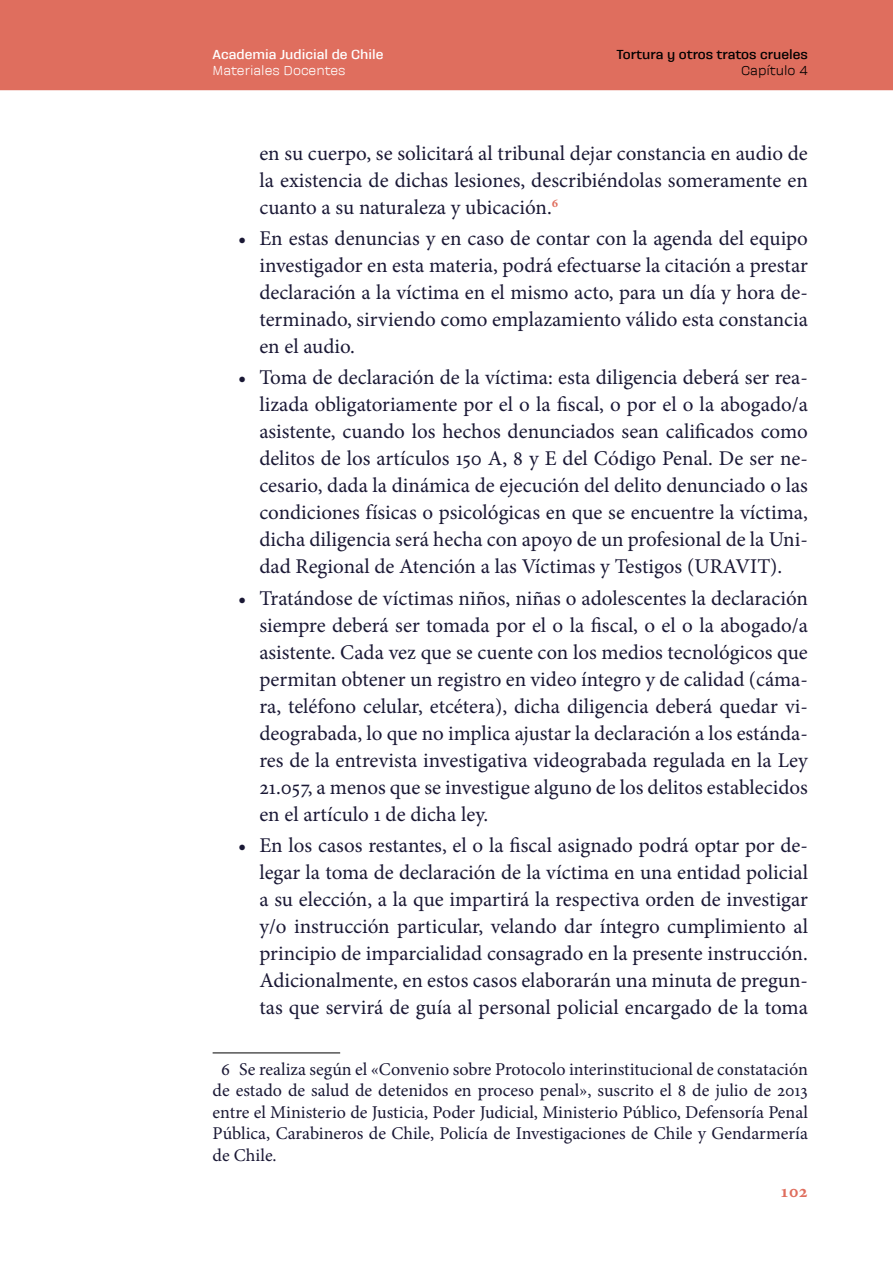
<style>
.page{position:relative;width:893px;height:1263px;background:#fff}
.page>*{position:absolute;margin:0;border:0;box-sizing:border-box;transform-origin:0 0}
.t1{font:21px/27px "Minion Pro";color:#1a1835;text-align:justify}
.aj-footnote{font:18px/21.6px "Minion Pro";color:#1a1835;text-align:justify}
.t2{font:700 18px "Minion Pro";color:#df6e5e}
.t3{font:700 13.5px "Galeana Standard";color:#000}
.t4{font:700 13.5px "Galeana Standard";color:#fff}
.t5{font:13.5px "Galeana Standard";color:#fff}
.t6{font:13.5px "Galeana Standard";color:#000}
</style>
<div class="page">
<div style="left:0;top:0;width:893px;height:89px;background:#df6e5e"></div>
<hr style="left:0;top:89px;width:893px;height:1px;background:#df6e5e">
<hr style="left:213px;top:1053px;width:127px;height:1px;background:#000">
<p class="t4" style="left:213px;top:47px;width:172px">Academia Judicial de Chile</p>
<p class="t5" style="left:213px;top:63px;width:134px">Materiales Docentes</p>
<p class="t3" style="left:616px;top:47px;width:193px">Tortura y otros tratos crueles</p>
<p class="t6" style="left:741px;top:63px;width:68px">Capítulo 4</p>
<p class="t1" style="left:259px;top:140px;width:550px">en su cuerpo, se solicitará al tribunal dejar constancia en audio de la existencia de dichas lesiones, describiéndolas someramente en cuanto a su naturaleza y ubicación.<sup>6</sup></p>
<p class="t1" style="left:259px;top:225px;width:550px;text-indent:-21px">• En estas denuncias y en caso de contar con la agenda del equipo investigador en esta materia, podrá efectuarse la citación a prestar declaración a la víctima en el mismo acto, para un día y hora de&shy;terminado, sirviendo como emplazamiento válido esta constancia en el audio.</p>
<p class="t1" style="left:259px;top:364px;width:550px;text-indent:-21px">• Toma de declaración de la víctima: esta diligencia deberá ser rea&shy;lizada obligatoriamente por el o la fiscal, o por el o la abogado/a asistente, cuando los hechos denunciados sean calificados como delitos de los artículos 150 A, 8 y E del Código Penal. De ser ne&shy;cesario, dada la dinámica de ejecución del delito denunciado o las condiciones físicas o psicológicas en que se encuentre la víctima, dicha diligencia será hecha con apoyo de un profesional de la Uni&shy;dad Regional de Atención a las Víctimas y Testigos (URAVIT).</p>
<p class="t1" style="left:259px;top:584px;width:550px;text-indent:-21px">• Tratándose de víctimas niños, niñas o adolescentes la declaración siempre deberá ser tomada por el o la fiscal, o el o la abogado/a asistente. Cada vez que se cuente con los medios tecnológicos que permitan obtener un registro en video íntegro y de calidad (cáma&shy;ra, teléfono celular, etcétera), dicha diligencia deberá quedar vi&shy;deograbada, lo que no implica ajustar la declaración a los estánda&shy;res de la entrevista investigativa videograbada regulada en la Ley 21.057, a menos que se investigue alguno de los delitos establecidos en el artículo 1 de dicha ley.</p>
<p class="t1" style="left:259px;top:832px;width:550px;text-indent:-21px">• En los casos restantes, el o la fiscal asignado podrá optar por de&shy;legar la toma de declaración de la víctima en una entidad policial a su elección, a la que impartirá la respectiva orden de investigar y/o instrucción particular, velando dar íntegro cumplimiento al principio de imparcialidad consagrado en la presente instrucción.<br>Adicionalmente, en estos casos elaborarán una minuta de pregun&shy;tas que servirá de guía al personal policial encargado de la toma</p>
<p class="aj-footnote" style="left:213px;top:1058px;width:597px;text-indent:9px">6 Se realiza según el «Convenio sobre Protocolo interinstitucional de constatación de estado de salud de detenidos en proceso penal», suscrito el 8 de julio de 2013 entre el Ministerio de Justicia, Poder Judicial, Ministerio Público, Defensoría Penal Pública, Carabineros de Chile, Policía de Investigaciones de Chile y Gendarmería de Chile.</p>
<p class="t2" style="left:780px;top:1178px;width:30px">102</p>
</div>
